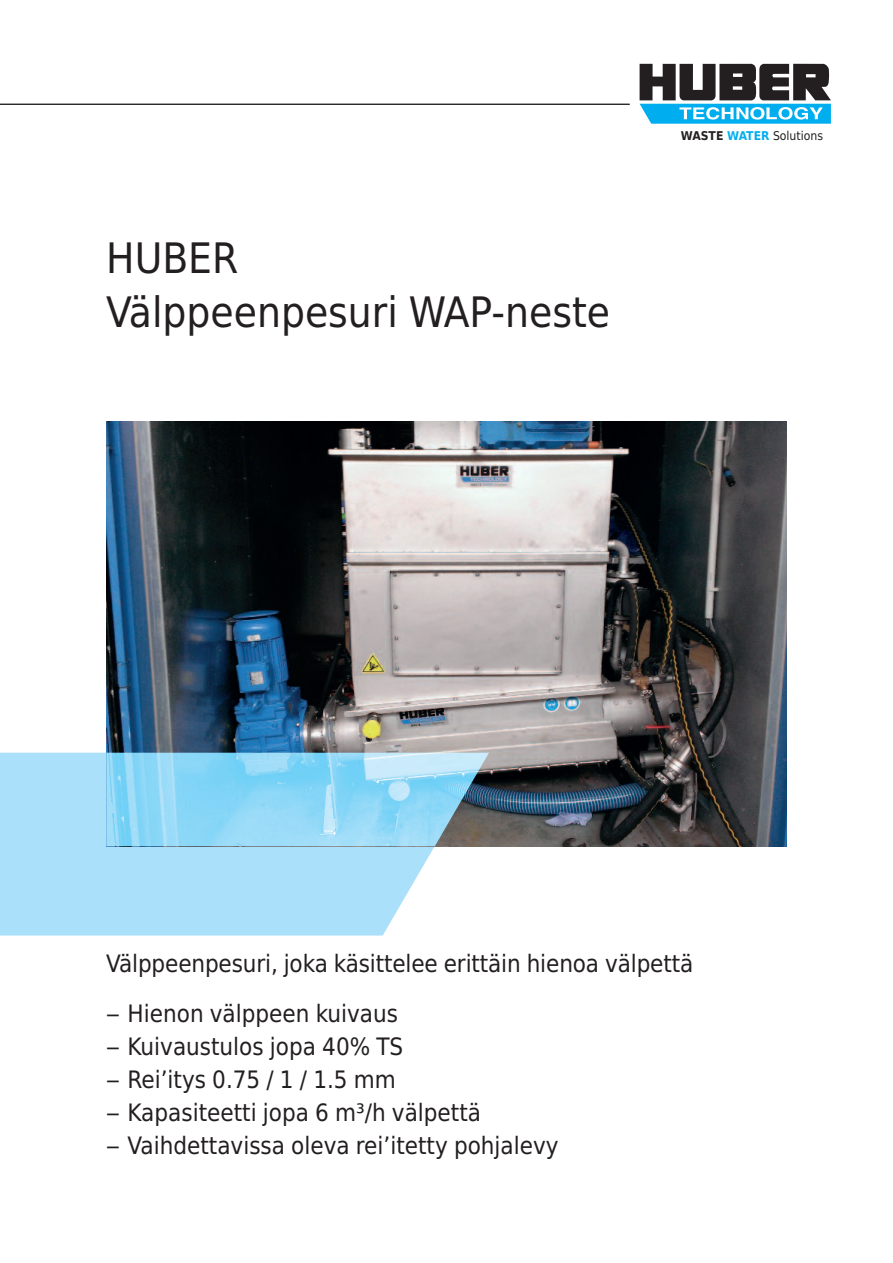
<style>
.page{position:relative;width:893px;height:1263px;background:#fff}
.page>*{position:absolute;margin:0;border:0;box-sizing:border-box;transform-origin:0 0}
.t1{font:42px/54px "Huber Tec";color:#231f20}
.t2{font:24px "Huber Tec";color:#231f20}
.t3{font:12.15px "Huber Tec";color:#231f20}
.s1{font-weight:700}
.s2{font-weight:700;color:#00aeef}
</style>
<div class="page">
<svg style="left:640px;top:64px;width:191px;height:60px"></svg>
<hr style="left:0;top:104px;width:630px;height:1px;background:#231f20">
<svg style="left:0;top:753px;width:489px;height:182px;background:#b4e3f8"></svg>
<img style="left:106px;top:421px;width:681px;height:425px">
<img style="left:106px;top:753px;width:383px;height:93px">
<h1 class="t1" style="left:106px;top:232px;width:505px">HUBER<br>Välppeenpesuri WAP-neste</h1>
<p class="t3" style="left:681px;top:126px;width:144px"><span class="s1">WASTE</span> <span class="s2">WATER</span> Solutions</p>
<p class="t2" style="left:106px;top:950px;width:588px">Välppeenpesuri, joka käsittelee erittäin hienoa välpettä</p>
<p class="t2" style="left:106px;top:999px;width:293px">– Hienon välppeen kuivaus</p>
<p class="t2" style="left:106px;top:1032px;width:298px">– Kuivaustulos jopa 40% TS</p>
<p class="t2" style="left:106px;top:1065px;width:291px">– Rei’itys 0.75 / 1 / 1.5 mm</p>
<p class="t2" style="left:106px;top:1098px;width:376px">– Kapasiteetti jopa 6 m³/h välpettä</p>
<p class="t2" style="left:106px;top:1131px;width:454px">– Vaihdettavissa oleva rei’itetty pohjalevy</p>
</div>
